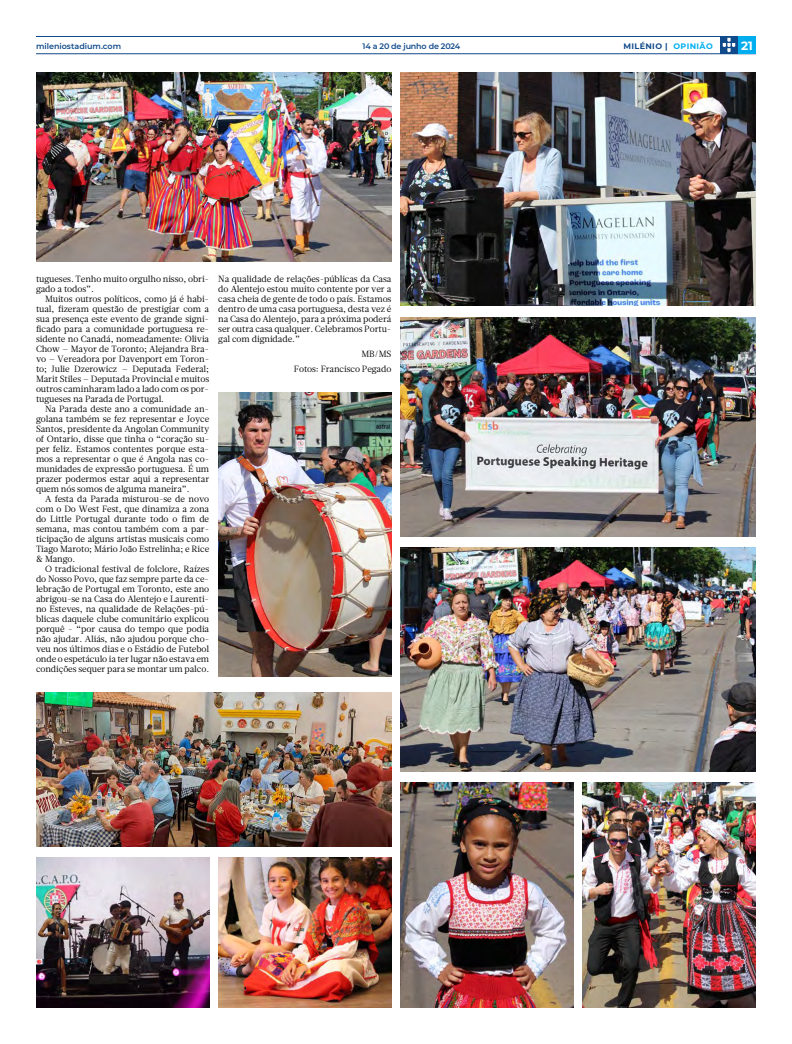
<style>
.page{position:relative;width:792px;height:1044px;background:#fff}
.page>*{position:absolute;margin:0;border:0;box-sizing:border-box;transform-origin:0 0}
.t1{font:700 12px "Montserrat";color:#fff}
.t2{font:9px/10px "Glosa";letter-spacing:-.01em;color:#000;text-align:justify}
.t3{font:600 8px "Montserrat";color:#114a8a}
.t4{font:600 8px "Montserrat";letter-spacing:-.02em;color:#114a8a}
.t5{font:700 8px "Montserrat";letter-spacing:.05em;color:#114a8a}
.s1{color:#00aeef}
</style>
<div class="page">
<img style="left:400px;top:317px;width:356px;height:220px">
<img style="left:400px;top:547px;width:356px;height:225px">
<img style="left:400px;top:782px;width:174px;height:226px">
<img style="left:583px;top:782px;width:173px;height:226px">
<img style="left:400px;top:72px;width:356px;height:234px">
<img style="left:36px;top:72px;width:356px;height:190px">
<img style="left:218px;top:392px;width:174px;height:285px">
<img style="left:36px;top:692px;width:356px;height:155px">
<img style="left:36px;top:857px;width:173px;height:151px">
<img style="left:218px;top:857px;width:174px;height:151px">
<hr style="left:36px;top:54px;width:720px;height:1px;background:#114a8a">
<hr style="left:36px;top:36px;width:720px;height:1px;background:#114a8a">
<svg style="left:720px;top:37px;width:18px;height:17px"></svg>
<svg style="left:723px;top:38px;width:12px;height:14px"></svg>
<div style="left:738px;top:36px;width:18px;height:18px;background:#00aeef"></div>
<p class="t3" style="left:36px;top:40px;width:87px">mileniostadium.com</p>
<p class="t4" style="left:363px;top:40px;width:99px">14 a 20 de junho de 2024</p>
<p class="t5" style="left:623px;top:40px;width:91px">MILÉNIO | <span class="s1">OPINIÃO</span></p>
<h1 class="t1" style="left:741px;top:37px;width:13px">21</h1>
<p class="t2" style="left:36px;top:274px;width:175px">tugueses. Tenho muito orgulho nisso, obri&shy;gado a todos”.</p>
<p class="t2" style="left:36px;top:294px;width:175px;text-indent:9px">Muitos outros políticos, como já é habi&shy;tual, fizeram questão de prestigiar com a sua presença este evento de grande signi&shy;ficado para a comunidade portuguesa re&shy;sidente no Canadá, nomeadamente: Olivia Chow – Mayor de Toronto; Alejandra Bra&shy;vo – Vereadora por Davenport em Toron&shy;to; Julie Dzerowicz – Deputada Federal; Marit Stiles – Deputada Provincial e muitos outros caminharam lado a lado com os por&shy;tugueses na Parada de Portugal.</p>
<p class="t2" style="left:36px;top:404px;width:175px;text-indent:9px">Na Parada deste ano a comunidade an&shy;golana também se fez representar e Joyce Santos, presidente da Angolan Community of Ontario, disse que tinha o “coração su&shy;per feliz. Estamos contentes porque esta&shy;mos a representar o que é Angola nas co&shy;munidades de expressão portuguesa. É um prazer podermos estar aqui a representar quem nós somos de alguma maneira”.</p>
<p class="t2" style="left:36px;top:494px;width:175px;text-indent:9px">A festa da Parada misturou-se de novo com o Do West Fest, que dinamiza a zona do Little Portugal durante todo o fim de semana, mas contou também com a par&shy;ticipação de alguns artistas musicais como Tiago Maroto; Mário João Estrelinha; e Rice &amp; Mango.</p>
<p class="t2" style="left:36px;top:564px;width:175px;text-indent:9px">O tradicional festival de folclore, Raízes do Nosso Povo, que faz sempre parte da ce&shy;lebração de Portugal em Toronto, este ano abrigou-se na Casa do Alentejo e Laurenti&shy;no Esteves, na qualidade de Relações-pú&shy;blicas daquele clube comunitário explicou porquê - “por causa do tempo que podia não ajudar. Aliás, não ajudou porque cho&shy;veu nos últimos dias e o Estádio de Futebol onde o espetáculo ia ter lugar não estava em condições sequer para se montar um palco.</p>
<p class="t2" style="left:218px;top:274px;width:175px">Na qualidade de relações-públicas da Casa do Alentejo estou muito contente por ver a casa cheia de gente de todo o país. Estamos dentro de uma casa portuguesa, desta vez é na Casa do Alentejo, para a próxima poderá ser outra casa qualquer. Celebramos Portu&shy;gal com dignidade.”</p>
<p class="t2" style="left:294px;top:346px;width:99px;line-height:15px;text-align:right">MB/MS<br>Fotos: Francisco Pegado</p>
</div>
